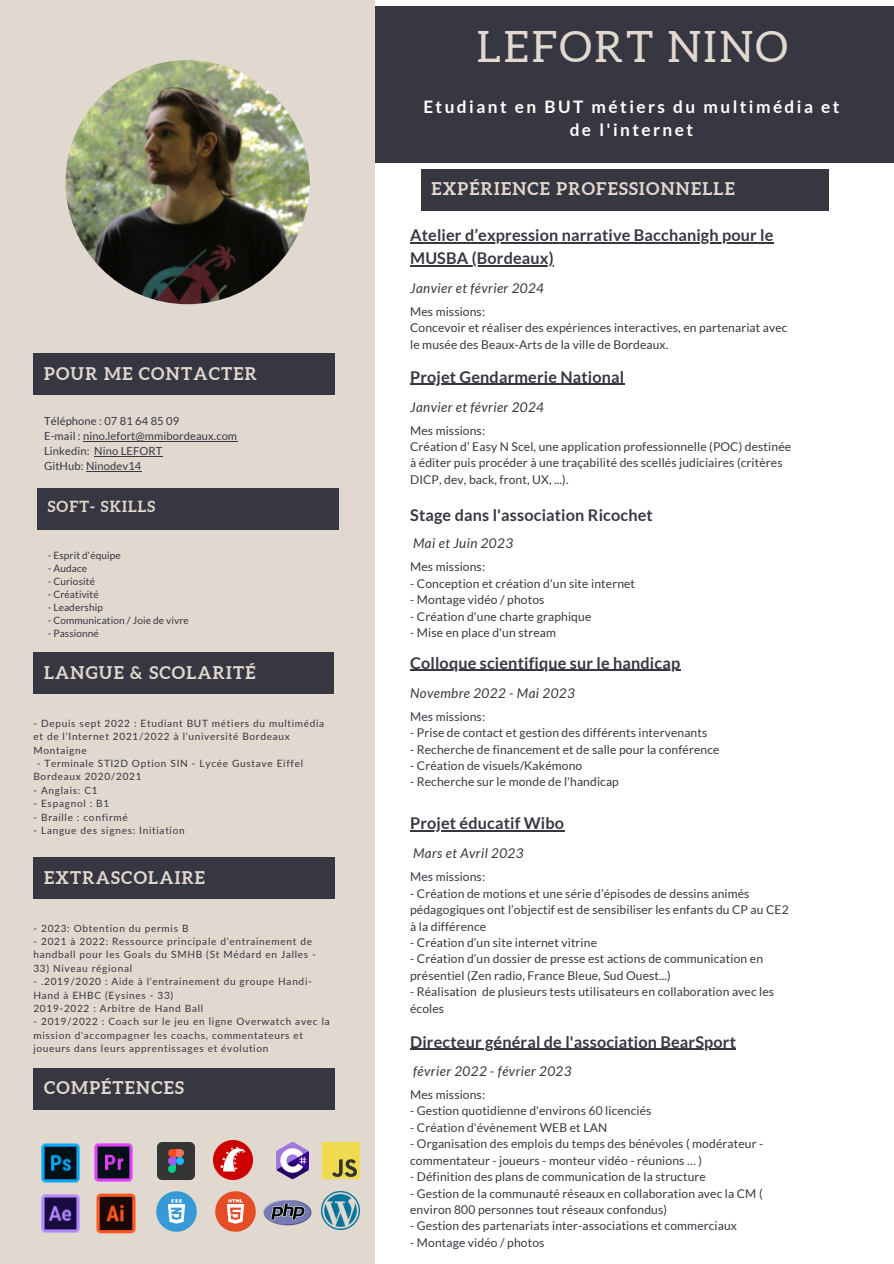
<style>
.page{position:relative;width:894px;height:1264px;background:#fff}
.page>*{position:absolute;margin:0;border:0;box-sizing:border-box;transform-origin:0 0}
.t1{font:43.2px "Aleo";letter-spacing:.06em;color:#e1d8cf}
.t2{font:700 17.55px "Aleo";letter-spacing:.07em;color:#e1d8cf}
.t3{font:700 17.25px/22.6px "Lato";letter-spacing:.14em;color:#fff;text-align:center}
.t4{font:700 16.2px "Lato";letter-spacing:.01em;color:#373741}
.t5{font:700 15.3px "Aleo";letter-spacing:.07em;color:#e1d8cf}
.t6{font:italic 13.35px "Lato";letter-spacing:.03em;color:#373741}
.t7{font:12.15px/16.4px "Lato";letter-spacing:.01em;color:#373741}
.t8{font:11.1px "Lato";letter-spacing:.01em;color:#373741}
.t9{font:10.05px/13.4px "Lato";letter-spacing:.07em;color:#373741}
.t10{font:10.05px "Lato";letter-spacing:.01em;color:#373741}
</style>
<div class="page">
<div style="left:337px;top:6px;width:556px;height:156px;background:#373741"></div>
<div style="left:0;top:0;width:375px;height:1263px;background:#e1d8cf"></div>
<div style="left:420px;top:169px;width:408px;height:41px;background:#373741"></div>
<hr style="left:410px;top:1048px;width:325px;height:1px;background:#373741">
<div style="left:37px;top:488px;width:301px;height:41px;background:#373741"></div>
<div style="left:33px;top:353px;width:301px;height:42px;background:#373741"></div>
<hr style="left:83px;top:441px;width:154px;height:1px;background:#373741">
<hr style="left:94px;top:456px;width:69px;height:1px;background:#373741">
<hr style="left:86px;top:471px;width:55px;height:1px;background:#373741">
<img style="left:65px;top:60px;width:245px;height:244px;border-radius:50%">
<img style="left:41px;top:1143px;width:39px;height:90px">
<img style="left:94px;top:1143px;width:39px;height:39px">
<img style="left:96px;top:1193px;width:40px;height:41px">
<img style="left:157px;top:1142px;width:38px;height:37px">
<img style="left:263px;top:1200px;width:48px;height:25px">
<img style="left:215px;top:1191px;width:41px;height:41px">
<img style="left:156px;top:1191px;width:41px;height:41px">
<img style="left:322px;top:1142px;width:37px;height:36px">
<div style="left:33px;top:1068px;width:301px;height:41px;background:#373741"></div>
<img style="left:214px;top:1140px;width:38px;height:39px">
<img style="left:277px;top:1142px;width:31px;height:36px">
<img style="left:321px;top:1191px;width:39px;height:38px">
<hr style="left:410px;top:669px;width:270px;height:2px;background:#373741">
<div style="left:33px;top:652px;width:301px;height:42px;background:#373741"></div>
<div style="left:33px;top:857px;width:301px;height:42px;background:#373741"></div>
<hr style="left:410px;top:830px;width:154px;height:1px;background:#373741">
<hr style="left:410px;top:383px;width:214px;height:2px;background:#373741">
<hr style="left:410px;top:242px;width:363px;height:2px;background:#373741">
<hr style="left:410px;top:265px;width:143px;height:1px;background:#373741">
<p class="t2" style="left:44px;top:363px;width:214px">POUR ME CONTACTER</p>
<h2 class="t8" style="left:44px;top:414px;width:137px">Téléphone : 07 81 64 85 09</h2>
<p class="t8" style="left:44px;top:429px;width:194px">E-mail : nino.lefort@mmibordeaux.com</p>
<p class="t8" style="left:44px;top:444px;width:120px">Linkedin: Nino LEFORT</p>
<p class="t8" style="left:44px;top:459px;width:99px">GitHub: Ninodev14</p>
<p class="t5" style="left:48px;top:498px;width:109px">SOFT- SKILLS</p>
<h4 class="t10" style="left:48px;top:548px;width:74px">- Esprit d'équipe</h4>
<p class="t9" style="left:48px;top:561px;width:41px">- Audace</p>
<p class="t10" style="left:48px;top:575px;width:49px">- Curiosité</p>
<p class="t10" style="left:48px;top:588px;width:52px">- Créativité</p>
<p class="t10" style="left:48px;top:601px;width:57px">- Leadership</p>
<p class="t10" style="left:48px;top:614px;width:142px">- Communication / Joie de vivre</p>
<p class="t10" style="left:48px;top:627px;width:53px">- Passionné</p>
<p class="t2" style="left:44px;top:662px;width:213px">LANGUE &amp; SCOLARITÉ</p>
<p class="t9" style="left:33px;top:716px;width:292px">- Depuis sept 2022 : Etudiant BUT métiers du multimédia et de l'Internet 2021/2022 à l'université Bordeaux<br>Montaigne</p>
<h1 class="t9" style="left:33px;top:756px;width:271px;text-indent:3px">- Terminale STl2D Option SIN - Lycée Gustave Eiffel<br>Bordeaux 2020/2021</h1>
<h3 class="t9" style="left:33px;top:783px;width:66px">- Anglais: C1</h3>
<h2 class="t9" style="left:33px;top:796px;width:77px">- Espagnol : B1</h2>
<h5 class="t9" style="left:33px;top:810px;width:96px">- Braille : confirmé</h5>
<h6 class="t9" style="left:33px;top:823px;width:153px">- Langue des signes: Initiation</h6>
<h6 class="t2" style="left:44px;top:867px;width:162px">EXTRASCOLAIRE</h6>
<h6 class="t9" style="left:33px;top:921px;width:156px">- 2023: Obtention du permis B</h6>
<h6 class="t9" style="left:33px;top:934px;width:284px">- 2021 à 2022: Ressource principale d'entrainement de handball pour les Goals du SMHB (St Médard en Jalles -</h6>
<h6 class="t9" style="left:33px;top:961px;width:100px">33) Niveau régional</h6>
<h5 class="t9" style="left:33px;top:974px;width:280px">- .2019/2020 : Aide à l'entrainement du groupe Handi-<br>Hand à EHBC (Eysines - 33)</h5>
<h6 class="t9" style="left:33px;top:1001px;width:171px">2019-2022 : Arbitre de Hand Ball</h6>
<h6 class="t9" style="left:33px;top:1014px;width:298px">- 2019/2022 : Coach sur le jeu en ligne Overwatch avec la mission d'accompagner les coachs, commentateurs et joueurs dans leurs apprentissages et évolution</h6>
<p class="t2" style="left:44px;top:1077px;width:141px">COMPÉTENCES</p>
<p class="t1" style="left:476px;top:22px;width:312px">LEFORT NINO</p>
<p class="t3" style="left:423px;top:95px;width:417px">Etudiant en BUT métiers du multimédia et de l'internet</p>
<h2 class="t2" style="left:431px;top:179px;width:304px">EXPÉRIENCE PROFESSIONNELLE</h2>
<h5 class="t4" style="left:410px;top:225px;width:364px">Atelier d’expression narrative Bacchanigh pour le</h5>
<h6 class="t4" style="left:410px;top:248px;width:145px">MUSBA (Bordeaux)</h6>
<p class="t6" style="left:410px;top:280px;width:135px">Janvier et février 2024</p>
<h6 class="t7" style="left:410px;top:303px;width:379px">Mes missions:<br>Concevoir et réaliser des expériences interactives, en partenariat avec le musée des Beaux-Arts de la ville de Bordeaux.</h6>
<h5 class="t4" style="left:410px;top:366px;width:215px">Projet Gendarmerie National</h5>
<h6 class="t6" style="left:410px;top:398px;width:135px">Janvier et février 2024</h6>
<h6 class="t7" style="left:410px;top:421px;width:382px">Mes missions:<br>Création d’ Easy N Scel, une application professionnelle (POC) destinée à éditer puis procéder à une traçabilité des scellés judiciaires (critères DICP, dev, back, front, UX, ...).</h6>
<p class="t4" style="left:410px;top:504px;width:244px">Stage dans l'association Ricochet</p>
<p class="t7" style="left:410px;top:558px;width:76px">Mes missions:</p>
<p class="t7" style="left:410px;top:575px;width:226px">- Conception et création d'un site internet</p>
<p class="t7" style="left:410px;top:591px;width:136px">- Montage vidéo / photos</p>
<p class="t7" style="left:410px;top:607px;width:183px">- Création d'une charte graphique</p>
<p class="t7" style="left:410px;top:624px;width:147px">- Mise en place d'un stream</p>
<p class="t6" style="left:413px;top:535px;width:101px">Mai et Juin 2023</p>
<p class="t4" style="left:410px;top:652px;width:271px">Colloque scientifique sur le handicap</p>
<p class="t6" style="left:410px;top:684px;width:166px">Novembre 2022 - Mai 2023</p>
<p class="t7" style="left:410px;top:707px;width:76px">Mes missions:</p>
<p class="t7" style="left:410px;top:724px;width:298px">- Prise de contact et gestion des différents intervenants</p>
<p class="t7" style="left:410px;top:740px;width:311px">- Recherche de financement et de salle pour la conférence</p>
<p class="t7" style="left:410px;top:757px;width:174px">- Création de visuels/Kakémono</p>
<p class="t7" style="left:410px;top:773px;width:210px">- Recherche sur le monde de l'handicap</p>
<h5 class="t4" style="left:410px;top:813px;width:155px">Projet éducatif Wibo</h5>
<h6 class="t6" style="left:413px;top:845px;width:112px">Mars et Avril 2023</h6>
<h6 class="t7" style="left:410px;top:868px;width:76px">Mes missions:</h6>
<h6 class="t7" style="left:410px;top:884px;width:380px">- Création de motions et une série d’épisodes de dessins animés pédagogiques ont l’objectif est de sensibiliser les enfants du CP au CE2 à la différence</h6>
<h6 class="t7" style="left:410px;top:934px;width:188px">- Création d’un site internet vitrine</h6>
<h6 class="t7" style="left:410px;top:950px;width:354px">- Création d’un dossier de presse est actions de communication en présentiel (Zen radio, France Bleue, Sud Ouest...)</h6>
<h6 class="t7" style="left:410px;top:983px;width:365px">- Réalisation de plusieurs tests utilisateurs en collaboration avec les écoles</h6>
<p class="t4" style="left:410px;top:1031px;width:327px">Directeur général de l'association BearSport</p>
<p class="t7" style="left:410px;top:1086px;width:76px">Mes missions:</p>
<p class="t7" style="left:410px;top:1102px;width:243px">- Gestion quotidienne d'environs 60 licenciés</p>
<p class="t7" style="left:410px;top:1118px;width:198px">- Création d'évènement WEB et LAN</p>
<p class="t7" style="left:410px;top:1135px;width:354px">- Organisation des emplois du temps des bénévoles ( modérateur - commentateur - joueurs - monteur vidéo - réunions … )</p>
<p class="t7" style="left:410px;top:1168px;width:297px">- Définition des plans de communication de la structure</p>
<p class="t7" style="left:410px;top:1184px;width:354px">- Gestion de la communauté réseaux en collaboration avec la CM ( environ 800 personnes tout réseaux confondus)</p>
<p class="t7" style="left:410px;top:1217px;width:328px">- Gestion des partenariats inter-associations et commerciaux</p>
<p class="t7" style="left:410px;top:1233px;width:136px">- Montage vidéo / photos</p>
<p class="t6" style="left:413px;top:1062px;width:160px">février 2022 - février 2023</p>
</div>
